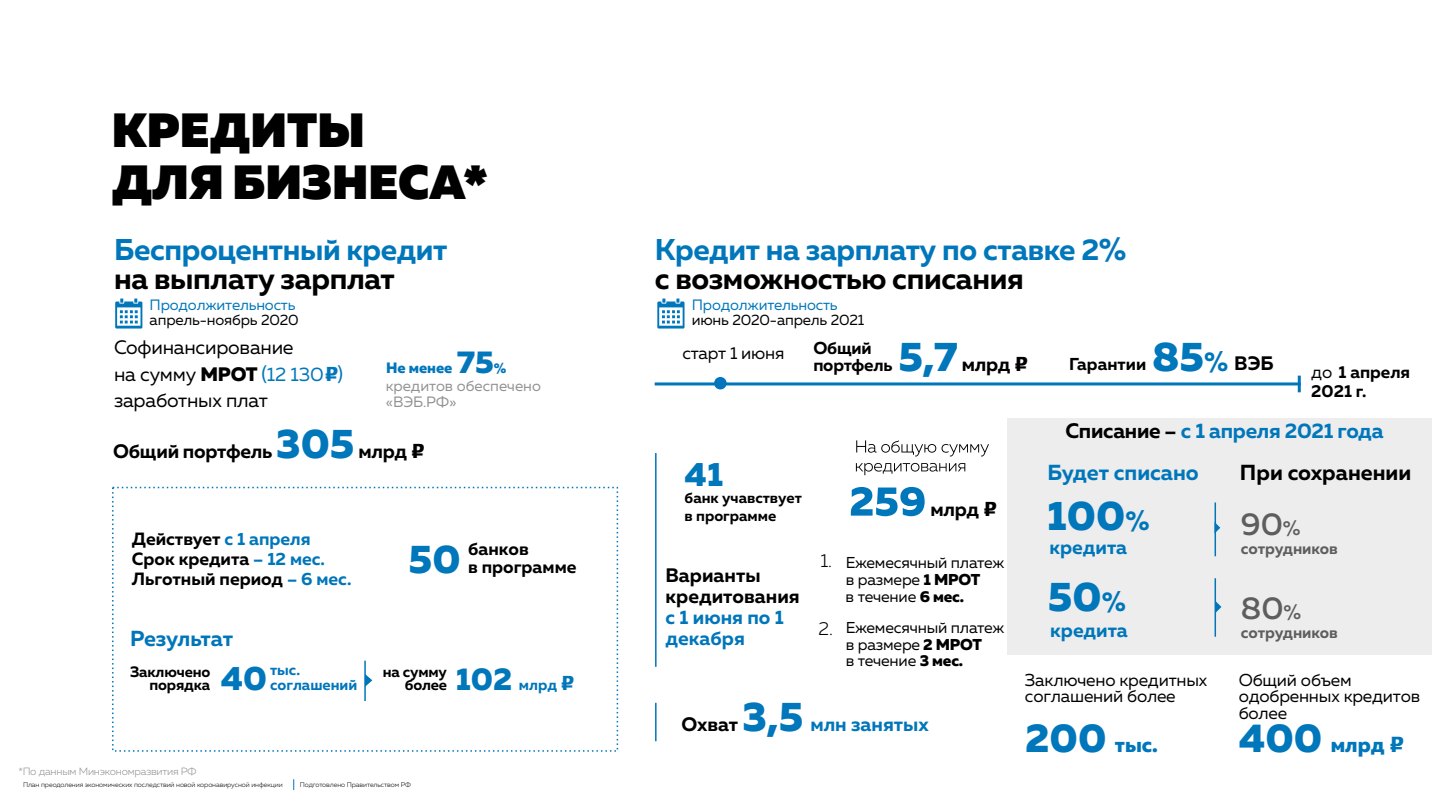
<style>
.page{position:relative;width:1440px;height:810px;background:#fff}
.page>*{position:absolute;margin:0;border:0;box-sizing:border-box;transform-origin:0 0}
.t1{font:900 48px/52px "Muller";color:#000}
.t2{font:800 41.25px/81.4px "Muller";color:#0076bb}
.t3{font:800 39.9px "Muller";color:#0076bb}
.t4{font:800 33.75px "Muller";color:#0076bb}
.t5{font:500 31.5px "Muller";color:#5e5e5e}
.t6{font:700 30px "Muller";letter-spacing:-.01em;color:#0076bb}
.t7{font:700 30px "Muller";letter-spacing:-.01em;color:#000}
.t8{font:700 21.75px "Muller";letter-spacing:-.005em;color:#0076ba}
.t9{font:700 21.75px "Muller";color:#000}
.t10{font:800 21.08px "Muller";color:#0076bb}
.t11{font:700 21px "Muller";letter-spacing:-.01em;color:#0076bb}
.t12{font:700 19.5px/20.9px "Muller";letter-spacing:-.005em;color:#000}
.t13{font:19.5px/26.5px "Muller";letter-spacing:-.01em;color:#000}
.t14{font:700 19.5px/20.9px "Muller";color:#0076ba}
.t15{font:300 18.75px "Muller";color:#000}
.t16{font:700 17.7px/19.6px "Muller";color:#000}
.t17{font:17.25px/16.5px "Muller";letter-spacing:-.01em;color:#000}
.t18{font:700 17.25px/18.9px "Muller";color:#000}
.t19{font:15.75px/16.9px "Muller";letter-spacing:-.01em;color:#000}
.t20{font:700 15.75px "Muller";color:#5e5e5e}
.t21{font:700 15px/13.5px "Muller";letter-spacing:-.005em;color:#000;text-align:right}
.t22{font:15px "Muller";letter-spacing:-.01em;color:#000}
.t23{font:15px "Muller";letter-spacing:-.01em;color:#07b}
.t24{font:15px/16.2px "Muller";color:#929292}
.t25{font:700 15px "Muller";color:#0075bb}
.t26{font:800 15px "Muller";color:#0076bb}
.t27{font:800 13.5px "Muller";color:#0076bb}
.t28{font:300 10.5px "Muller";letter-spacing:-.02em;color:#929292}
.t29{font:300 6.75px "Muller";letter-spacing:-.01em;color:#000}
.s1{font-weight:800}
.s2{color:#07b}
.s3{font-family:"ALS Rubl";color:#07b}
.s4{font-size:31.5px}
.s5{font-weight:800;font-size:41.25px;color:#0076bb}
.s6{font-family:"ALS Rubl";font-weight:400}
.s7{color:#0076ba}
.s8{font-weight:800;font-size:31.5px;color:#0076bb}
.s9{color:#0075bb}
.s10{font-family:"ALS Rubl";font-weight:400;font-size:19.5px;color:#07b}
.s11{font-size:26.25px;color:#0076ba}
.s12{font-weight:400}
.s13{color:#000}
.s14{font-weight:700;font-size:26.25px;color:#0076ba}
.s15{font-size:19.5px}
.s16{font-size:40.2px}
</style>
<div class="page">
<div style="left:1007px;top:418px;width:425px;height:237px;background:#ededed"></div>
<hr style="left:655px;top:382px;width:646px;height:3px;background:#0076ba">
<hr style="left:1298px;top:376px;width:3px;height:16px;background:#0076ba">
<svg style="left:712px;top:377px;width:14px;height:13px"></svg>
<hr style="left:655px;top:453px;width:2px;height:214px;background:#0075bb">
<hr style="left:655px;top:703px;width:2px;height:38px;background:#0075bb">
<svg style="left:1216px;top:522px;width:4px;height:12px"></svg>
<hr style="left:1215px;top:503px;width:1px;height:53px;background:#0076ba">
<svg style="left:1216px;top:601px;width:5px;height:12px"></svg>
<hr style="left:1215px;top:578px;width:1px;height:59px;background:#0076ba">
<hr style="left:364px;top:661px;width:2px;height:40px;background:#0076ba">
<svg style="left:365px;top:674px;width:7px;height:13px"></svg>
<svg style="left:851px;top:487px;width:74px;height:29px"></svg>
<svg style="left:856px;top:440px;width:133px;height:16px"></svg>
<svg style="left:856px;top:463px;width:109px;height:12px"></svg>
<svg style="left:115px;top:299px;width:27px;height:30px"></svg>
<svg style="left:657px;top:299px;width:28px;height:30px"></svg>
<h1 class="t1" style="left:112px;top:105px;width:378px">КРЕДИТЫ<br>ДЛЯ БИЗНЕСА*</h1>
<h3 class="t6" style="left:114px;top:231px;width:335px">Беспроцентный кредит</h3>
<h3 class="t7" style="left:114px;top:259px;width:282px">на выплату зарплат</h3>
<h3 class="t23" style="left:150px;top:296px;width:147px">Продолжительность</h3>
<h3 class="t22" style="left:150px;top:311px;width:151px">апрель-ноябрь 2020</h3>
<h3 class="t13" style="left:114px;top:334px;width:231px">Софинансирование<br>на сумму <span class="s1">МРОТ</span> <span class="s2">(12 130</span><span class="s3">p</span><span class="s2">) </span>заработных плат</h3>
<h3 class="t26" style="left:386px;top:359px;width:109px">Не менее <span class="s4">75</span></h3>
<h3 class="t27" style="left:494px;top:360px;width:14px">%</h3>
<h3 class="t24" style="left:386px;top:377px;width:157px">кредитов обеспечено «ВЭБ.РФ»</h3>
<h3 class="t12" style="left:113px;top:441px;width:314px">Общий портфель <span class="s5">305</span> млрд <span class="s6">p</span></h3>
<h3 class="t16" style="left:132px;top:529px;width:221px">Действует <span class="s7">с 1 апреля<br></span>Срок кредита <span class="s7">– 12 мес.<br></span>Льготный период <span class="s7">– 6 мес.</span></h3>
<h3 class="t16" style="left:468px;top:539px;width:62px">банков</h3>
<h3 class="t3" style="left:409px;top:534px;width:54px">50</h3>
<h3 class="t16" style="left:468px;top:557px;width:110px">в программе</h3>
<h3 class="t8" style="left:130px;top:625px;width:105px">Результат</h3>
<h3 class="t21" style="left:130px;top:665px;width:82px">Заключено порядка</h3>
<h3 class="t4" style="left:221px;top:657px;width:48px">40</h3>
<h3 class="t21" style="left:405px;top:678px;width:172px">более <span class="s8">102</span> <span class="s9">млрд</span> <span class="s10">p</span></h3>
<h3 class="t25" style="left:270px;top:661px;width:31px">тыс.</h3>
<h3 class="t21" style="left:383px;top:665px;width:66px">на сумму</h3>
<h3 class="t25" style="left:270px;top:675px;width:89px">соглашений</h3>
<h3 class="t28" style="left:18px;top:765px;width:180px">*По данным Минэкономразвития РФ</h3>
<p class="t29" style="left:23px;top:781px;width:261px">План преодоления экономических последствий новой коронавирусной инфекции</p>
<p class="t29" style="left:300px;top:781px;width:113px">Подготовлено Правительством РФ</p>
<h3 class="t6" style="left:655px;top:231px;width:473px">Кредит на зарплату по ставке 2%</h3>
<h3 class="t7" style="left:655px;top:259px;width:371px">с возможностью списания</h3>
<h3 class="t23" style="left:692px;top:296px;width:147px">Продолжительность</h3>
<h3 class="t22" style="left:692px;top:311px;width:174px">июнь 2020-апрель 2021</h3>
<h3 class="t17" style="left:682px;top:344px;width:103px">старт 1 июня</h3>
<h3 class="t18" style="left:813px;top:340px;width:81px;line-height:16.8px">Общий портфель</h3>
<h3 class="t12" style="left:899px;top:354px;width:132px"><span class="s5">5,7</span> млрд <span class="s6">p</span></h3>
<h3 class="t4" style="left:685px;top:453px;width:40px">41</h3>
<h3 class="t21" style="left:685px;top:488px;width:119px;line-height:18px;text-align:left">банк учавствует в программе</h3>
<h3 class="t12" style="left:930px;top:498px;width:69px">млрд <span class="s6">p</span></h3>
<h3 class="t12" style="left:666px;top:565px;width:136px">Варианты кредитования</h3>
<h3 class="t14" style="left:666px;top:607px;width:120px">с 1 июня по 1 декабря</h3>
<h3 class="t15" style="left:820px;top:550px;width:13px">1.</h3>
<h3 class="t15" style="left:819px;top:617px;width:16px">2.</h3>
<h3 class="t19" style="left:846px;top:554px;width:160px">Ежемесячный платеж в размере <span class="s1">1 МРОТ<br></span>в течение <span class="s1">6 мес.</span></h3>
<h3 class="t19" style="left:846px;top:619px;width:160px">Ежемесячный платеж в размере <span class="s1">2 МРОТ<br></span>в течение <span class="s1">3 мес.</span></h3>
<h3 class="t18" style="left:1069px;top:355px;width:78px">Гарантии</h3>
<h3 class="t12" style="left:1152px;top:352px;width:123px"><span class="s5">85</span><span class="s11">%</span> ВЭБ</h3>
<h3 class="t18" style="left:1311px;top:363px;width:100px"><span class="s12">до</span> 1 апреля<br>2021 г.</h3>
<h3 class="t11" style="left:1065px;top:418px;width:320px"><span class="s13">Списание –</span> с 1 апреля 2021 года</h3>
<h3 class="t8" style="left:1048px;top:458px;width:153px">Будет списано</h3>
<h3 class="t9" style="left:1240px;top:458px;width:173px">При сохранении</h3>
<h2 class="t2" style="left:1047px;top:475px;width:104px">100<span class="s14">%<br></span>50<span class="s14">%</span></h2>
<h3 class="t14" style="left:1049px;top:536px;width:79px">кредита</h3>
<h3 class="t14" style="left:1050px;top:620px;width:79px">кредита</h3>
<h3 class="t5" style="left:1241px;top:505px;width:61px">90<span class="s15">%</span></h3>
<h3 class="t20" style="left:1241px;top:538px;width:99px">сотрудников</h3>
<h3 class="t5" style="left:1241px;top:589px;width:62px">80<span class="s15">%</span></h3>
<h3 class="t20" style="left:1241px;top:622px;width:99px">сотрудников</h3>
<h3 class="t14" style="left:682px;top:714px;width:249px"><span class="s13">Охват</span> <span class="s5">3,5</span> млн занятых</h3>
<h3 class="t17" style="left:1025px;top:671px;width:184px">Заключено кредитных соглашений более</h3>
<h3 class="t17" style="left:1239px;top:671px;width:183px">Общий объем одобренных кредитов более</h3>
<h3 class="t10" style="left:1025px;top:731px;width:134px"><span class="s16">200</span> тыс.</h3>
<h3 class="t10" style="left:1239px;top:731px;width:168px"><span class="s16">400</span> млрд <span class="s6">p</span></h3>
</div>
